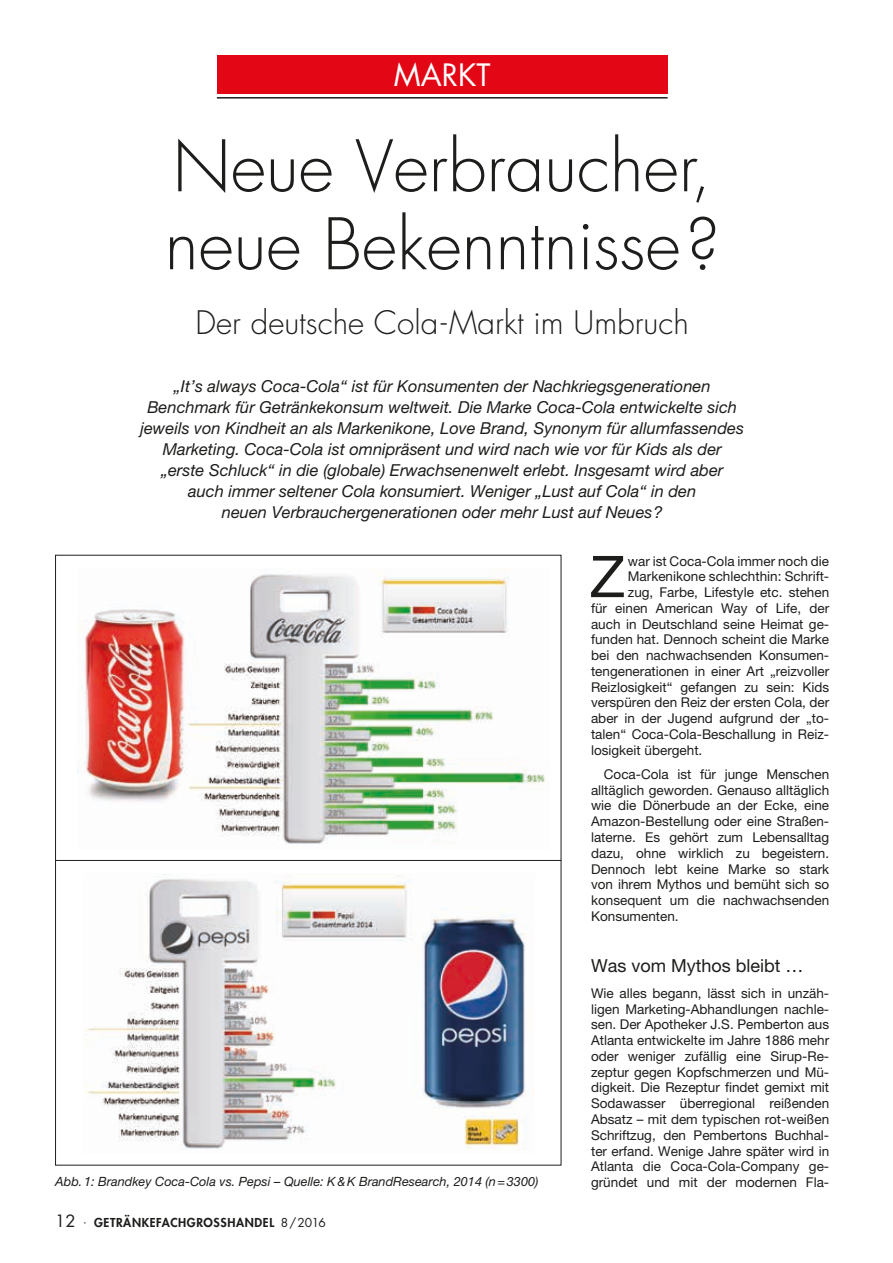
<style>
.page{position:relative;width:893px;height:1263px;background:#fff}
.page>*{position:absolute;margin:0;border:0;box-sizing:border-box;transform-origin:0 0}
.t1{font:300 69px/78px "Futura";color:#1d1d1b}
.t2{font:57.6px "Helvetica Neue";color:#1d1d1b}
.t3{font:300 31.5px "Futura";color:#1d1d1b}
.t4{font:30px "Futura";color:#fff}
.t5{font:18px "Helvetica Neue";color:#1d1d1b}
.t6{font:italic 16.5px/21px "Helvetica Neue";color:#1d1d1b;text-align:center}
.t7{font:13.5px/15.8px "Helvetica Neue";color:#1d1d1b;text-align:justify}
.t8{font:italic 12.75px "Helvetica Neue";color:#1d1d1b}
.t9{font:800 12px "Futura";letter-spacing:.05em;color:#1d1d1b}
.s1{font-weight:400;font-size:16.5px}
.s2{font-weight:400}
</style>
<div class="page">
<div style="left:217px;top:55px;width:451px;height:39px;background:#e30614"></div>
<hr style="left:217px;top:97px;width:451px;height:2px;background:#1d1d1b">
<img style="left:78px;top:573px;width:467px;height:271px">
<img style="left:85px;top:875px;width:440px;height:275px">
<hr style="left:55px;top:860px;width:506px;height:1px;background:#1d1d1b">
<h3 class="t4" style="left:394px;top:54px;width:98px">MARKT</h3>
<h1 class="t1" style="left:165px;top:128px;width:556px">Neue Verbraucher, neue Bekenntnisse?</h1>
<h3 class="t3" style="left:196px;top:302px;width:495px">Der deutsche Cola-Markt im Umbruch</h3>
<p class="t6" style="left:140px;top:375px;width:605px">„It’s always Coca-Cola“ ist für Konsumenten der Nachkriegsgenerationen Benchmark für Getränkekonsum weltweit. Die Marke Coca-Cola entwickelte sich jeweils von Kindheit an als Markenikone, Love Brand, Synonym für allumfassendes Marketing. Coca-Cola ist omnipräsent und wird nach wie vor für Kids als der „erste Schluck“ in die (globale) Erwachsenenwelt erlebt. Insgesamt wird aber<br>auch immer seltener Cola konsumiert. Weniger „Lust auf Cola“ in den<br>neuen Verbrauchergenerationen oder mehr Lust auf Neues?</p>
<h2 class="t2" style="left:590px;top:542px;width:37px">Z</h2>
<p class="t7" style="left:628px;top:553px;width:203px">war ist Coca-Cola immer noch die</p>
<p class="t7" style="left:628px;top:568px;width:203px">Markenikone schlechthin: Schrift-</p>
<p class="t7" style="left:628px;top:584px;width:203px">zug, Farbe, Lifestyle etc. stehen</p>
<p class="t7" style="left:591px;top:600px;width:240px">für einen American Way of Life, der</p>
<p class="t7" style="left:591px;top:616px;width:240px">auch in Deutschland seine Heimat ge-</p>
<p class="t7" style="left:591px;top:631px;width:240px">funden hat. Dennoch scheint die Marke</p>
<p class="t7" style="left:591px;top:647px;width:240px">bei den nachwachsenden Konsumen-</p>
<p class="t7" style="left:591px;top:663px;width:240px">tengenerationen in einer Art „reizvoller</p>
<p class="t7" style="left:591px;top:679px;width:240px">Reizlosigkeit“ gefangen zu sein: Kids</p>
<p class="t7" style="left:591px;top:694px;width:240px">verspüren den Reiz der ersten Cola, der</p>
<p class="t7" style="left:591px;top:710px;width:240px">aber in der Jugend aufgrund der „to-</p>
<p class="t7" style="left:591px;top:726px;width:238px">talen“ Coca-Cola-Beschallung in Reiz-</p>
<p class="t7" style="left:591px;top:742px;width:113px">losigkeit übergeht.</p>
<p class="t7" style="left:591px;top:766px;width:240px;text-indent:13px">Coca-Cola ist für junge Menschen alltäglich geworden. Genauso alltäglich wie die Dönerbude an der Ecke, eine Amazon-Bestellung oder eine Straßen&shy;laterne. Es gehört zum Lebensalltag dazu, ohne wirklich zu begeistern.<br>Dennoch lebt keine Marke so stark von ihrem Mythos und bemüht sich so konsequent um die nachwachsenden Konsumenten.</p>
<h3 class="t5" style="left:591px;top:954px;width:214px">Was vom Mythos bleibt …</h3>
<p class="t7" style="left:591px;top:985px;width:240px">Wie alles begann, lässt sich in unzäh&shy;ligen Marketing-Abhandlungen nachle&shy;sen. Der Apotheker J.S. Pemberton aus Atlanta entwickelte im Jahre 1886 mehr oder weniger zufällig eine Sirup-Re&shy;zeptur gegen Kopfschmerzen und Mü&shy;digkeit. Die Rezeptur findet gemixt mit Sodawasser überregional reißenden Absatz – mit dem typischen rot-weißen Schriftzug, den Pembertons Buchhal&shy;ter erfand. Wenige Jahre später wird in Atlanta die Coca-Cola-Company ge&shy;gründet und mit der modernen Fla-</p>
<p class="t8" style="left:55px;top:1174px;width:485px">Abb.1: Brandkey Coca-Cola vs. Pepsi – Quelle: K&amp;K BrandResearch, 2014 (n=3300)</p>
<p class="t9" style="left:55px;top:1214px;width:272px"><span class="s1">12</span> <span class="s2">·</span> GETRÄNKEFACHGROSSHANDEL <span class="s2">8/2016</span></p>
</div>
